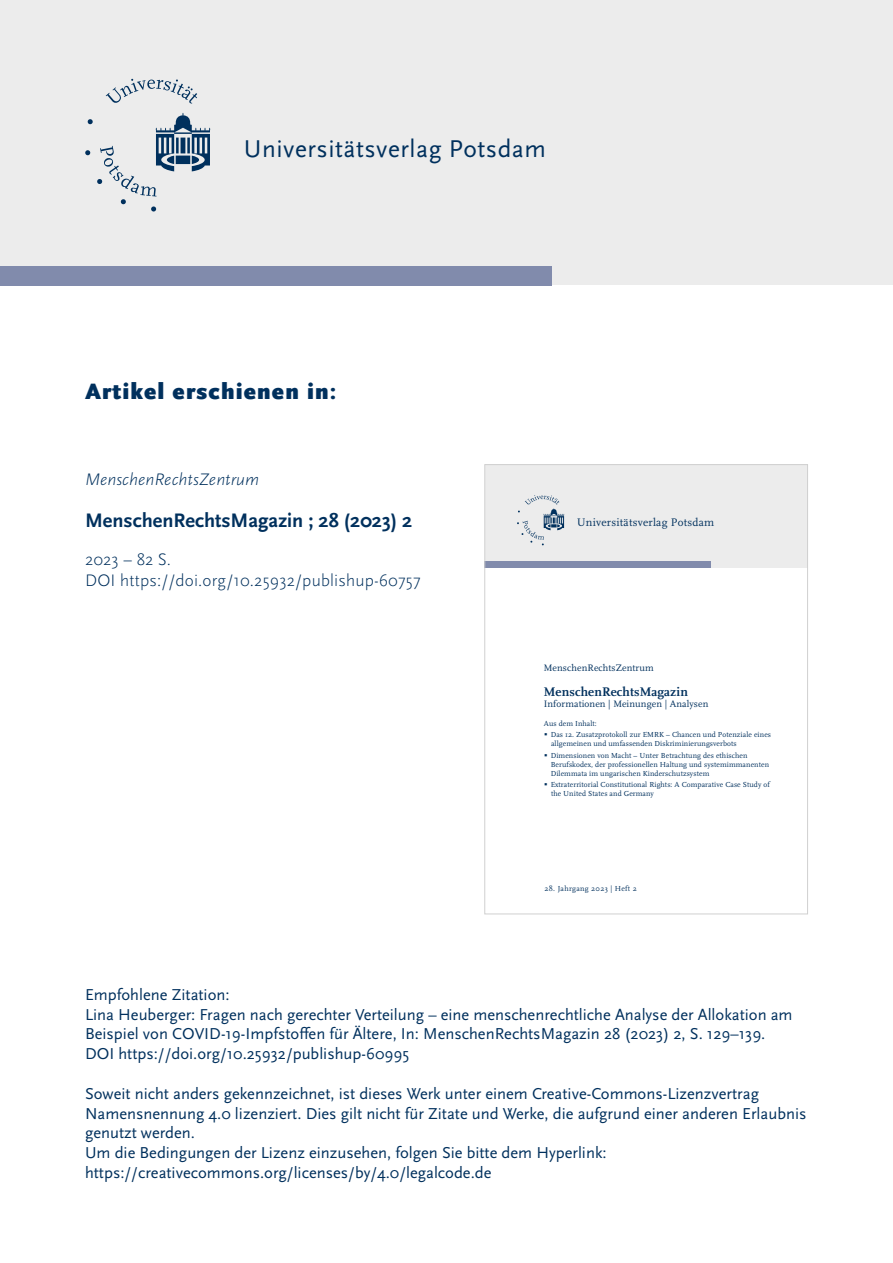
<style>
.page{position:relative;width:893px;height:1263px;background:#fff}
.page>*{position:absolute;margin:0;border:0;box-sizing:border-box;transform-origin:0 0}
.t1{font:25.35px "Scala Sans Pro";letter-spacing:.02em;color:#00305d}
.t2{font:900 23.25px "Scala Sans Pro";letter-spacing:.05em;color:#00305d}
.t3{font:700 20.4px "Scala Sans Pro";color:#00305d}
.t4{font:300 17.4px/20.9px "Scala Sans Pro";letter-spacing:.01em;color:#00305d}
.t5{font:italic 300 17.4px "Scala Sans Pro";color:#00305d}
.t6{font:16.5px/19.8px "Scala Sans Pro";color:#00305d}
.t7{font:700 13.05px "Scala Pro";letter-spacing:.01em;color:#00305d}
.t8{font:11.4px "Scala Pro";letter-spacing:.02em;color:#00305d}
.t9{font:9.75px "Scala Pro";letter-spacing:.01em;color:#00305d}
.t10{font:7.65px/11.4px "Scala Pro";letter-spacing:.01em;color:#00305d}
.t11{font:7.65px "Scala Pro";letter-spacing:.04em;color:#00305d}
</style>
<div class="page">
<div style="left:0;top:0;width:893px;height:285px;background:#ebebeb"></div>
<svg style="left:106px;top:79px;width:91px;height:25px"></svg>
<svg style="left:85px;top:113px;width:125px;height:98px"></svg>
<div style="left:0;top:267px;width:552px;height:19px;background:#818bac"></div>
<div style="left:485px;top:465px;width:322px;height:103px;background:#ececec"></div>
<svg style="left:517px;top:495px;width:47px;height:50px"></svg>
<div style="left:485px;top:562px;width:226px;height:6px;background:#818bac"></div>
<div style="left:484px;top:464px;width:324px;height:450px;border:1px solid #d0d0d0"></div>
<h1 class="t1" style="left:244px;top:134px;width:303px">Universitätsverlag Potsdam</h1>
<h2 class="t2" style="left:85px;top:378px;width:253px">Artikel erschienen in:</h2>
<p class="t5" style="left:85px;top:469px;width:176px">MenschenRechtsZentrum</p>
<p class="t3" style="left:85px;top:508px;width:329px">MenschenRechtsMagazin ; 28 (2023) 2</p>
<p class="t4" style="left:85px;top:549px;width:337px">2023 – 82 S.<br>DOI https://doi.org/10.25932/publishup-60757</p>
<p class="t8" style="left:577px;top:516px;width:139px">Universitätsverlag Potsdam</p>
<p class="t9" style="left:544px;top:662px;width:111px">MenschenRechtsZentrum</p>
<p class="t7" style="left:544px;top:684px;width:145px">MenschenRechtsMagazin</p>
<p class="t9" style="left:544px;top:698px;width:166px">Informationen | Meinungen | Analysen</p>
<p class="t10" style="left:551px;top:717px;width:222px;text-indent:-7px">Aus dem Inhalt:<br>Das 12. Zusatzprotokoll zur EMRK – Chancen und Potenziale eines</p>
<p class="t10" style="left:551px;top:738px;width:198px">allgemeinen und umfassenden Diskriminierungsverbots<br>Dimensionen von Macht – Unter Betrachtung des ethischen</p>
<p class="t10" style="left:551px;top:760px;width:220px;line-height:9.1px">Berufskodex, der professionellen Haltung und systemimmanenten<br>Dilemmata im ungarischen Kinderschutzsystem</p>
<p class="t10" style="left:551px;top:780px;width:221px;line-height:9.1px">Extraterritorial Constitutional Rights: A Comparative Case Study of the United States and Germany</p>
<p class="t11" style="left:544px;top:884px;width:94px">28. Jahrgang 2023 | Heft 2</p>
<p class="t6" style="left:85px;top:984px;width:709px">Empfohlene Zitation:<br>Lina Heuberger: Fragen nach gerechter Verteilung – eine menschenrechtliche Analyse der Allokation am Beispiel von COVID-19-Impfstoffen für Ältere, In: MenschenRechtsMagazin 28 (2023) 2, S. 129–139.<br>DOI https://doi.org/10.25932/publishup-60995</p>
<p class="t6" style="left:85px;top:1083px;width:723px">Soweit nicht anders gekennzeichnet, ist dieses Werk unter einem Creative-Commons-Lizenzvertrag Namensnennung 4.0 lizenziert. Dies gilt nicht für Zitate und Werke, die aufgrund einer anderen Erlaubnis genutzt werden.<br>Um die Bedingungen der Lizenz einzusehen, folgen Sie bitte dem Hyperlink: https://creativecommons.org/licenses/by/4.0/legalcode.de</p>
</div>
